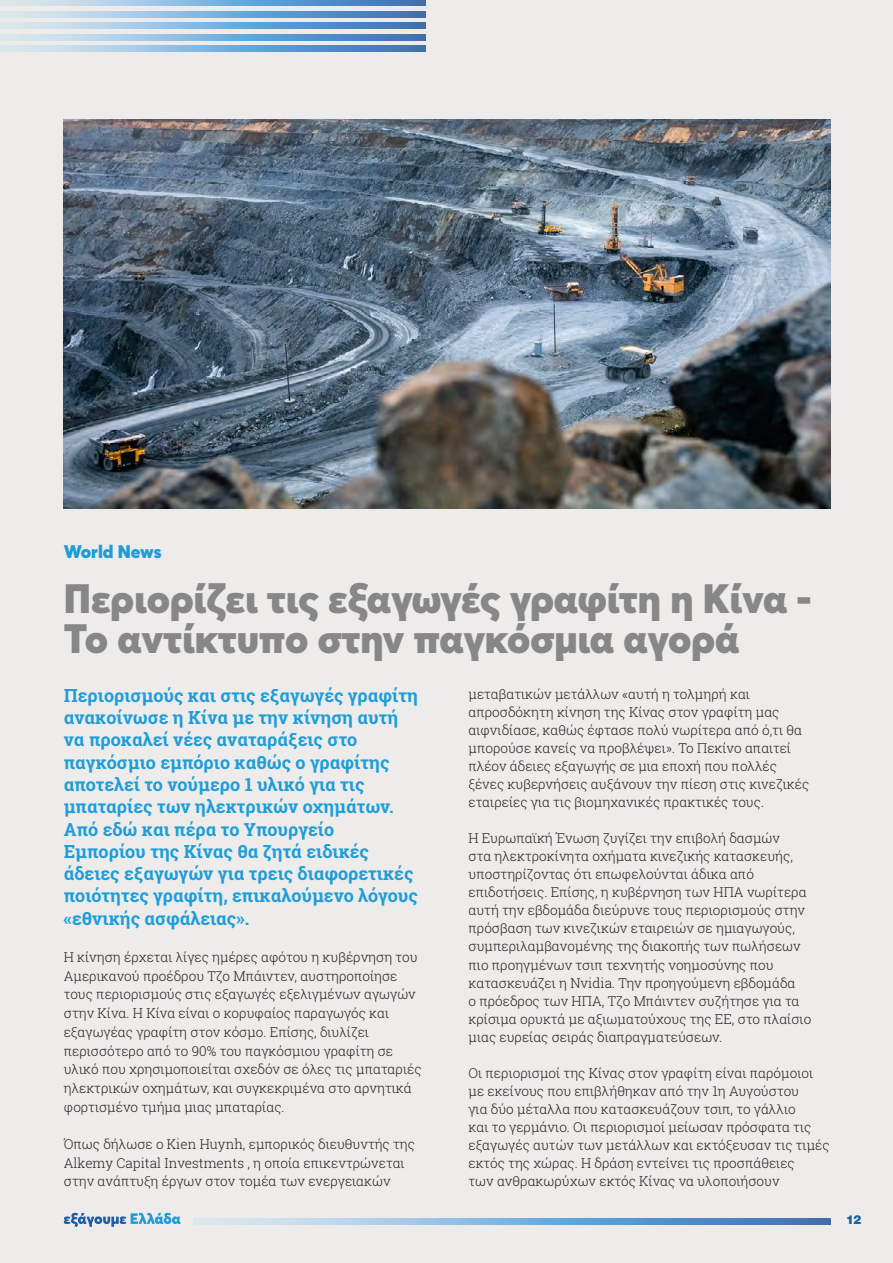
<style>
.page{position:relative;width:893px;height:1263px;background:#edeceb}
.page>*{position:absolute;margin:0;border:0;box-sizing:border-box;transform-origin:0 0}
.t1{font:900 40.5px/40.5px "Averta";letter-spacing:-.005em;color:#888787}
.t2{font:700 18px/22.4px "Roboto Slab";color:#1e9dd8}
.t3{font:900 18px "Averta";color:#1e9dd8}
.t4{font:300 13.5px/18px "Roboto Slab";color:#231f20}
.t5{font:900 12px "UB Helvetica";color:#1b5fa9}
</style>
<div class="page">
<svg style="left:0;top:0;width:426px;height:6px;background:#83b0d9"></svg>
<svg style="left:0;top:23px;width:426px;height:6px;background:#83b0d9"></svg>
<svg style="left:0;top:46px;width:426px;height:5px;background:#83b0d9"></svg>
<svg style="left:0;top:11px;width:426px;height:6px;background:#83b0d9"></svg>
<svg style="left:0;top:34px;width:426px;height:6px;background:#83b0d9"></svg>
<svg style="left:64px;top:1213px;width:117px;height:14px"></svg>
<svg style="left:194px;top:1219px;width:637px;height:5px;background:#83b0d9"></svg>
<img style="left:64px;top:119px;width:767px;height:389px">
<h2 class="t3" style="left:64px;top:540px;width:99px">World News</h2>
<h1 class="t1" style="left:64px;top:578px;width:749px">Περιορίζει τις εξαγωγές γραφίτη η Κίνα -<br>Το αντίκτυπο στην παγκόσμια αγορά</h1>
<p class="t2" style="left:64px;top:684px;width:356px">Περιορισμούς και στις εξαγωγές γραφίτη ανακοίνωσε η Κίνα με την κίνηση αυτή να προκαλεί νέες αναταράξεις στο παγκόσμιο εμπόριο καθώς ο γραφίτης αποτελεί το νούμερο 1 υλικό για τις μπαταρίες των ηλεκτρικών οχημάτων.<br>Από εδώ και πέρα το Υπουργείο Εμπορίου της Κίνας θα ζητά ειδικές άδειες εξαγωγών για τρεις διαφορετικές ποιότητες γραφίτη, επικαλούμενο λόγους «εθνικής ασφάλειας».</p>
<p class="t4" style="left:64px;top:947px;width:359px;line-height:18.8px">H κίνηση έρχεται λίγες ημέρες αφότου η κυβέρνηση του Αμερικανού προέδρου Τζο Μπάιντεν, αυστηροποίησε τους περιορισμούς στις εξαγωγές εξελιγμένων αγωγών στην Κίνα. Η Κίνα είναι ο κορυφαίος παραγωγός και εξαγωγέας γραφίτη στον κόσμο. Επίσης, διυλίζει περισσότερο από το 90% του παγκόσμιου γραφίτη σε υλικό που χρησιμοποιείται σχεδόν σε όλες τις μπαταριές ηλεκτρικών οχημάτων, και συγκεκριμένα στο αρνητικά φορτισμένο τμήμα μιας μπαταρίας.</p>
<p class="t4" style="left:64px;top:1134px;width:353px;line-height:18.8px">Όπως δήλωσε ο Kien Huynh, εμπορικός διευθυντής της<br>Alkemy Capital Investments , η οποία επικεντρώνεται στην ανάπτυξη έργων στον τομέα των ενεργειακών</p>
<p class="t4" style="left:468px;top:684px;width:342px">μεταβατικών μετάλλων «αυτή η τολμηρή και απροσδόκητη κίνηση της Κίνας στον γραφίτη μας αιφνιδίασε, καθώς έφτασε πολύ νωρίτερα από ό,τι θα μπορούσε κανείς να προβλέψει». Το Πεκίνο απαιτεί πλέον άδειες εξαγωγής σε μια εποχή που πολλές ξένες κυβερνήσεις αυξάνουν την πίεση στις κινεζικές εταιρείες για τις βιομηχανικές πρακτικές τους.</p>
<p class="t4" style="left:468px;top:829px;width:344px">Η Ευρωπαϊκή Ένωση ζυγίζει την επιβολή δασμών<br>στα ηλεκτροκίνητα οχήματα κινεζικής κατασκευής, υποστηρίζοντας ότι επωφελούνται άδικα από επιδοτήσεις. Επίσης, η κυβέρνηση των ΗΠΑ νωρίτερα αυτή την εβδομάδα διεύρυνε τους περιορισμούς στην πρόσβαση των κινεζικών εταιρειών σε ημιαγωγούς, συμπεριλαμβανομένης της διακοπής των πωλήσεων πιο προηγμένων τσιπ τεχνητής νοημοσύνης που κατασκευάζει η Nvidia. Την προηγούμενη εβδομάδα<br>ο πρόεδρος των ΗΠΑ, Τζο Μπάιντεν συζήτησε για τα κρίσιμα ορυκτά με αξιωματούχους της ΕΕ, στο πλαίσιο μιας ευρείας σειράς διαπραγματεύσεων.</p>
<p class="t4" style="left:468px;top:1064px;width:363px">Οι περιορισμοί της Κίνας στον γραφίτη είναι παρόμοιοι με εκείνους που επιβλήθηκαν από την 1η Αυγούστου<br>για δύο μέταλλα που κατασκευάζουν τσιπ, το γάλλιο<br>και το γερμάνιο. Οι περιορισμοί μείωσαν πρόσφατα τις εξαγωγές αυτών των μετάλλων και εκτόξευσαν τις τιμές εκτός της χώρας. Η δράση εντείνει τις προσπάθειες<br>των ανθρακωρύχων εκτός Κίνας να υλοποιήσουν</p>
<p class="t5" style="left:846px;top:1212px;width:17px">12</p>
</div>
